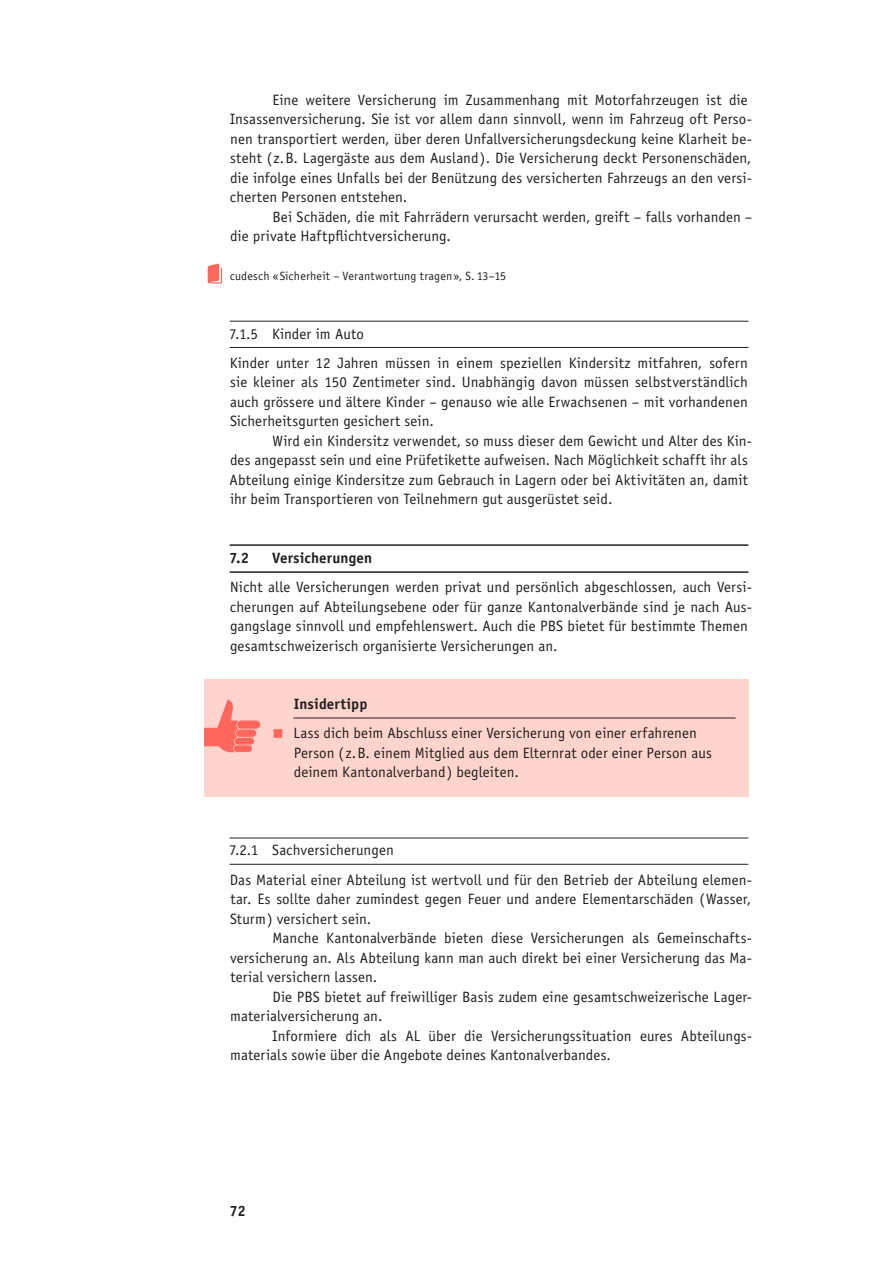
<style>
.page{position:relative;width:893px;height:1263px;background:#fff}
.page>*{position:absolute;margin:0;border:0;box-sizing:border-box;transform-origin:0 0}
.t1{font:15px/19.5px "Officina Sans";letter-spacing:.005em;color:#231f20}
.t2{font:700 15px "Officina Sans";letter-spacing:.005em;color:#231f20}
.t3{font:12px "Officina Sans";letter-spacing:.015em;color:#231f20}
.s1{color:#ff675d}
</style>
<div class="page">
<div style="left:204px;top:680px;width:544px;height:117px;background:#ffd4cc"></div>
<div style="left:234px;top:745px;width:18px;height:7px;background:#ff675d;border-radius:3px"></div>
<div style="left:235px;top:738px;width:19px;height:7px;background:#ff675d;border-radius:3px"></div>
<div style="left:236px;top:730px;width:20px;height:7px;background:#ff675d;border-radius:4px"></div>
<div style="left:237px;top:720px;width:23px;height:9px;background:#ff675d;border-radius:4px"></div>
<svg style="left:204px;top:699px;width:35px;height:53px"></svg>
<svg style="left:208px;top:264px;width:14px;height:20px"></svg>
<hr style="left:230px;top:321px;width:518px;height:1px;background:#231f20">
<hr style="left:230px;top:347px;width:518px;height:1px;background:#231f20">
<hr style="left:230px;top:544px;width:518px;height:2px;background:#231f20">
<hr style="left:230px;top:571px;width:518px;height:2px;background:#231f20">
<hr style="left:293px;top:718px;width:443px;height:1px;background:#231f20">
<hr style="left:230px;top:838px;width:518px;height:1px;background:#231f20">
<hr style="left:230px;top:864px;width:518px;height:1px;background:#231f20">
<p class="t1" style="left:230px;top:90px;width:524px;text-indent:43px">Eine weitere Versicherung im Zusammenhang mit Motorfahrzeugen ist die Insassenversicherung. Sie ist vor allem dann sinnvoll, wenn im Fahrzeug oft Perso&shy;nen transportiert werden, über deren Unfallversicherungsdeckung keine Klarheit be&shy;steht ( z. B. Lagergäste aus dem Ausland ). Die Versicherung deckt Personenschäden, die infolge eines Unfalls bei der Benützung des versicherten Fahrzeugs an den versi&shy;cherten Personen entstehen.</p>
<p class="t1" style="left:230px;top:207px;width:524px;text-indent:42px">Bei Schäden, die mit Fahrrädern verursacht werden, greift – falls vorhanden – die private Haftpflichtversicherung.</p>
<p class="t3" style="left:230px;top:269px;width:278px">cudesch « Sicherheit – Verantwortung tragen », S. 13–15</p>
<p class="t1" style="left:229px;top:319px;width:520px;line-height:29.2px">7.1.5 Kinder im Auto<br>Kinder unter 12 Jahren müssen in einem speziellen Kindersitz mitfahren, sofern</p>
<p class="t1" style="left:230px;top:372px;width:519px;text-align:justify">sie kleiner als 150 Zentimeter sind. Unabhängig davon müssen selbstverständlich auch grössere und ältere Kinder – genauso wie alle Erwachsenen – mit vorhandenen Sicherheitsgurten gesichert sein.</p>
<p class="t1" style="left:230px;top:431px;width:524px;text-indent:43px">Wird ein Kindersitz verwendet, so muss dieser dem Gewicht und Alter des Kin&shy;des angepasst sein und eine Prüfetikette aufweisen. Nach Möglichkeit schafft ihr als Abteilung einige Kindersitze zum Gebrauch in Lagern oder bei Aktivitäten an, damit ihr beim Transportieren von Teilnehmern gut ausgerüstet seid.</p>
<p class="t2" style="left:229px;top:548px;width:21px">7.2</p>
<p class="t2" style="left:272px;top:548px;width:102px">Versicherungen</p>
<p class="t1" style="left:230px;top:577px;width:523px">Nicht alle Versicherungen werden privat und persönlich abgeschlossen, auch Versi&shy;cherungen auf Abteilungsebene oder für ganze Kantonalverbände sind je nach Aus&shy;gangslage sinnvoll und empfehlenswert. Auch die PBS bietet für bestimmte Themen gesamtschweizerisch organisierte Versicherungen an.</p>
<p class="t2" style="left:294px;top:695px;width:75px">Insidertipp</p>
<p class="t1" style="left:294px;top:723px;width:420px;text-indent:-21px"><span class="s1">■</span> Lass dich beim Abschluss einer Versicherung von einer erfahrenen<br>Person ( z. B. einem Mitglied aus dem Elternrat oder einer Person aus deinem Kantonalverband ) begleiten.</p>
<p class="t1" style="left:229px;top:836px;width:524px;line-height:29.2px">7.2.1 Sachversicherungen<br>Das Material einer Abteilung ist wertvoll und für den Betrieb der Abteilung elemen-</p>
<p class="t1" style="left:230px;top:889px;width:523px">tar. Es sollte daher zumindest gegen Feuer und andere Elementarschäden ( Wasser,<br>Sturm ) versichert sein.</p>
<p class="t1" style="left:230px;top:928px;width:523px;text-align:justify;text-indent:43px">Manche Kantonalverbände bieten diese Versicherungen als Gemeinschafts&shy;versicherung an. Als Abteilung kann man auch direkt bei einer Versicherung das Ma&shy;terial versichern lassen.</p>
<p class="t1" style="left:230px;top:987px;width:523px;text-indent:42px">Die PBS bietet auf freiwilliger Basis zudem eine gesamtschweizerische Lager&shy;materialversicherung an.</p>
<p class="t1" style="left:230px;top:1026px;width:522px;text-indent:42px">Informiere dich als AL über die Versicherungssituation eures Abteilungs&shy;materials sowie über die Angebote deines Kantonalverbandes.</p>
<p class="t2" style="left:230px;top:1202px;width:18px">72</p>
</div>
